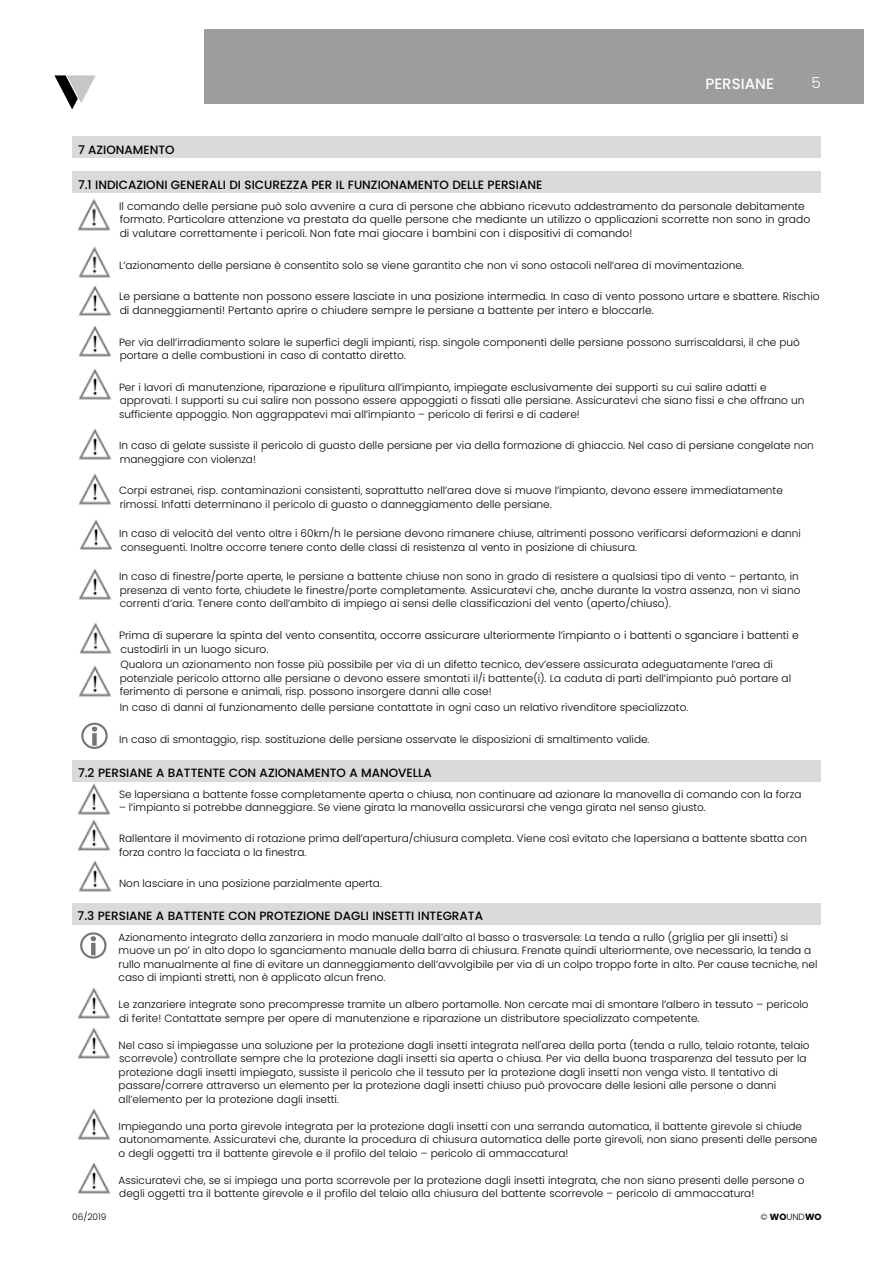
<style>
.page{position:relative;width:893px;height:1263px;background:#fff}
.page>*{position:absolute;margin:0;border:0;box-sizing:border-box;transform-origin:0 0}
.t1{font:300 15.15px "Poppins";color:#fff}
.t2{font:500 15px "Poppins";color:#fff}
.t3{font:500 12px "Poppins";color:#000}
.t4{font:300 10.65px/13.8px "Poppins";color:#000}
.t5{font:300 10.5px/13.5px "Poppins";color:#000}
.t6{font:300 9px "Poppins";color:#000}
.s1{font-weight:700}
</style>
<div class="page">
<div style="left:204px;top:30px;width:659px;height:74px;background:#9d9d9c"></div>
<svg style="left:54px;top:75px;width:42px;height:34px"></svg>
<img style="left:77px;top:783px;width:34px;height:32px">
<img style="left:77px;top:819px;width:34px;height:32px">
<img style="left:78px;top:860px;width:34px;height:32px">
<svg style="left:80px;top:932px;width:26px;height:26px"></svg>
<img style="left:77px;top:987px;width:34px;height:32px">
<img style="left:77px;top:1027px;width:34px;height:32px">
<img style="left:77px;top:1108px;width:34px;height:32px">
<img style="left:77px;top:1162px;width:34px;height:32px">
<img style="left:77px;top:199px;width:34px;height:32px">
<img style="left:78px;top:246px;width:33px;height:32px">
<img style="left:78px;top:285px;width:34px;height:31px">
<img style="left:78px;top:325px;width:34px;height:32px">
<img style="left:78px;top:368px;width:34px;height:32px">
<img style="left:78px;top:428px;width:34px;height:32px">
<img style="left:78px;top:473px;width:34px;height:32px">
<img style="left:79px;top:519px;width:34px;height:31px">
<img style="left:78px;top:568px;width:34px;height:32px">
<img style="left:79px;top:622px;width:33px;height:32px">
<img style="left:78px;top:665px;width:34px;height:32px">
<svg style="left:81px;top:723px;width:27px;height:26px"></svg>
<div style="left:72px;top:760px;width:749px;height:21px;background:#dadada"></div>
<div style="left:72px;top:903px;width:748px;height:21px;background:#dadada"></div>
<div style="left:72px;top:137px;width:749px;height:21px;background:#dadada"></div>
<div style="left:72px;top:172px;width:749px;height:21px;background:#dadada"></div>
<p class="t3" style="left:78px;top:142px;width:98px">7 AZIONAMENTO</p>
<p class="t3" style="left:78px;top:178px;width:466px">7.1 INDICAZIONI GENERALI DI SICUREZZA PER IL FUNZIONAMENTO DELLE PERSIANE</p>
<h2 class="t2" style="left:705px;top:75px;width:70px">PERSIANE</h2>
<h1 class="t1" style="left:811px;top:74px;width:11px">5</h1>
<p class="t4" style="left:119px;top:199px;width:693px">Il comando delle persiane può solo avvenire a cura di persone che abbiano ricevuto addestramento da personale debitamente formato. Particolare attenzione va prestata da quelle persone che mediante un utilizzo o applicazioni scorrette non sono in grado di valutare correttamente i pericoli. Non fate mai giocare i bambini con i dispositivi di comando!</p>
<p class="t5" style="left:119px;top:258px;width:626px">L’azionamento delle persiane è consentito solo se viene garantito che non vi sono ostacoli nell’area di movimentazione.</p>
<p class="t4" style="left:119px;top:290px;width:702px">Le persiane a battente non possono essere lasciate in una posizione intermedia. In caso di vento possono urtare e sbattere. Rischio di danneggiamenti! Pertanto aprire o chiudere sempre le persiane a battente per intero e bloccarle.</p>
<p class="t5" style="left:119px;top:335px;width:682px">Per via dell’irradiamento solare le superfici degli impianti, risp. singole componenti delle persiane possono surriscaldarsi, il che può portare a delle combustioni in caso di contatto diretto.</p>
<p class="t5" style="left:119px;top:380px;width:687px">Per i lavori di manutenzione, riparazione e ripulitura all’impianto, impiegate esclusivamente dei supporti su cui salire adatti e approvati. I supporti su cui salire non possono essere appoggiati o fissati alle persiane. Assicuratevi che siano fissi e che offrano un sufficiente appoggio. Non aggrappatevi mai all’impianto – pericolo di ferirsi e di cadere!</p>
<p class="t5" style="left:119px;top:439px;width:696px">In caso di gelate sussiste il pericolo di guasto delle persiane per via della formazione di ghiaccio. Nel caso di persiane congelate non maneggiare con violenza!</p>
<p class="t5" style="left:119px;top:484px;width:665px">Corpi estranei, risp. contaminazioni consistenti, soprattutto nell’area dove si muove l’impianto, devono essere immediatamente rimossi. Infatti determinano il pericolo di guasto o danneggiamento delle persiane.</p>
<p class="t5" style="left:119px;top:527px;width:683px">In caso di velocità del vento oltre i 60km/h le persiane devono rimanere chiuse, altrimenti possono verificarsi deformazioni e danni conseguenti. Inoltre occorre tenere conto delle classi di resistenza al vento in posizione di chiusura.</p>
<p class="t5" style="left:119px;top:570px;width:683px">In caso di finestre/porte aperte, le persiane a battente chiuse non sono in grado di resistere a qualsiasi tipo di vento – pertanto, in presenza di vento forte, chiudete le finestre/porte completamente. Assicuratevi che, anche durante la vostra assenza, non vi siano correnti d’aria. Tenere conto dell’ambito di impiego ai sensi delle classificazioni del vento (aperto/chiuso).</p>
<p class="t4" style="left:119px;top:628px;width:681px">Prima di superare la spinta del vento consentita, occorre assicurare ulteriormente l’impianto o i battenti o sganciare i battenti e custodirli in un luogo sicuro.</p>
<p class="t5" style="left:120px;top:658px;width:673px">Qualora un azionamento non fosse più possibile per via di un difetto tecnico, dev’essere assicurata adeguatamente l’area di potenziale pericolo attorno alle persiane o devono essere smontati il/i battente(i). La caduta di parti dell’impianto può portare al ferimento di persone e animali, risp. possono insorgere danni alle cose!</p>
<p class="t5" style="left:120px;top:701px;width:570px">In caso di danni al funzionamento delle persiane contattate in ogni caso un relativo rivenditore specializzato.</p>
<p class="t5" style="left:119px;top:732px;width:532px">In caso di smontaggio, risp. sostituzione delle persiane osservate le disposizioni di smaltimento valide.</p>
<p class="t3" style="left:78px;top:766px;width:355px">7.2 PERSIANE A BATTENTE CON AZIONAMENTO A MANOVELLA</p>
<p class="t5" style="left:119px;top:787px;width:684px">Se lapersiana a battente fosse completamente aperta o chiusa, non continuare ad azionare la manovella di comando con la forza</p>
<p class="t5" style="left:119px;top:801px;width:588px">– l’impianto si potrebbe danneggiare. Se viene girata la manovella assicurarsi che venga girata nel senso giusto.</p>
<p class="t5" style="left:119px;top:832px;width:689px">Rallentare il movimento di rotazione prima dell’apertura/chiusura completa. Viene così evitato che lapersiana a battente sbatta con forza contro la facciata o la finestra.</p>
<p class="t5" style="left:119px;top:877px;width:264px">Non lasciare in una posizione parzialmente aperta.</p>
<p class="t3" style="left:78px;top:909px;width:407px">7.3 PERSIANE A BATTENTE CON PROTEZIONE DAGLI INSETTI INTEGRATA</p>
<p class="t5" style="left:119px;top:930px;width:700px">Azionamento integrato della zanzariera in modo manuale dall’alto al basso o trasversale: La tenda a rullo (griglia per gli insetti) si muove un po’ in alto dopo lo sganciamento manuale della barra di chiusura. Frenate quindi ulteriormente, ove necessario, la tenda a rullo manualmente al fine di evitare un danneggiamento dell’avvolgibile per via di un colpo troppo forte in alto. Per cause tecniche, nel caso di impianti stretti, non è applicato alcun freno.</p>
<p class="t5" style="left:119px;top:998px;width:691px">Le zanzariere integrate sono precompresse tramite un albero portamolle. Non cercate mai di smontare l’albero in tessuto – pericolo di ferite! Contattate sempre per opere di manutenzione e riparazione un distributore specializzato competente.</p>
<p class="t5" style="left:119px;top:1038px;width:692px">Nel caso si impiegasse una soluzione per la protezione dagli insetti integrata nell'area della porta (tenda a rullo, telaio rotante, telaio scorrevole) controllate sempre che la protezione dagli insetti sia aperta o chiusa. Per via della buona trasparenza del tessuto per la protezione dagli insetti impiegato, sussiste il pericolo che il tessuto per la protezione dagli insetti non venga visto. Il tentativo di passare/correre attraverso un elemento per la protezione dagli insetti chiuso può provocare delle lesioni alle persone o danni all’elemento per la protezione dagli insetti.</p>
<p class="t5" style="left:119px;top:1119px;width:700px">Impiegando una porta girevole integrata per la protezione dagli insetti con una serranda automatica, il battente girevole si chiude autonomamente. Assicuratevi che, durante la procedura di chiusura automatica delle porte girevoli, non siano presenti delle persone o degli oggetti tra il battente girevole e il profilo del telaio – pericolo di ammaccatura!</p>
<p class="t5" style="left:119px;top:1173px;width:687px">Assicuratevi che, se si impiega una porta scorrevole per la protezione dagli insetti integrata, che non siano presenti delle persone o degli oggetti tra il battente girevole e il profilo del telaio alla chiusura del battente scorrevole – pericolo di ammaccatura!</p>
<p class="t6" style="left:72px;top:1212px;width:36px">06/2019</p>
<p class="t6" style="left:760px;top:1212px;width:63px">© <span class="s1">WO</span>UND<span class="s1">WO</span></p>
</div>
